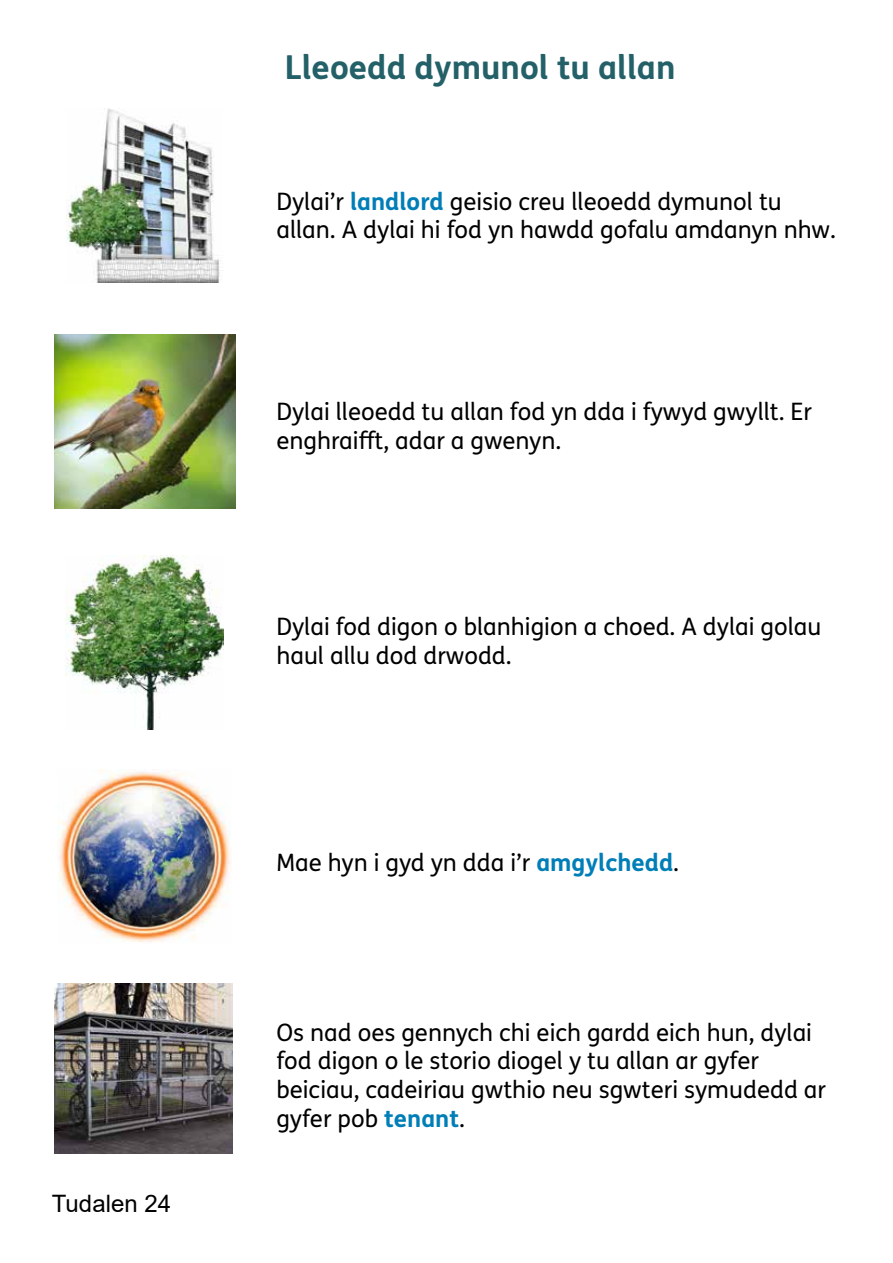
<style>
.page{position:relative;width:893px;height:1263px;background:#fff}
.page>*{position:absolute;margin:0;border:0;box-sizing:border-box;transform-origin:0 0}
.t1{font:700 33px "FS Me Pro";color:#236067}
.Bodytext{font:24px/28.8px "FS Me Pro";color:#000}
.t2{font:24px "Arial";color:#000}
.s1{font-weight:700;color:#007eb7}
</style>
<div class="page">
<img style="left:58px;top:769px;width:172px;height:173px">
<img style="left:54px;top:984px;width:179px;height:170px">
<img style="left:67px;top:108px;width:153px;height:174px">
<img style="left:66px;top:555px;width:158px;height:174px">
<img style="left:54px;top:334px;width:181px;height:174px">
<p class="t2" style="left:52px;top:1187px;width:121px">Tudalen 24</p>
<h3 class="t1" style="left:285px;top:42px;width:392px">Lleoedd dymunol tu allan</h3>
<p class="Bodytext" style="left:276px;top:186px;width:561px">Dylai’r <span class="s1">landlord</span> geisio creu lleoedd dymunol tu allan. A dylai hi fod yn hawdd gofalu amdanyn nhw.</p>
<p class="Bodytext" style="left:276px;top:397px;width:537px">Dylai lleoedd tu allan fod yn dda i fywyd gwyllt. Er enghraifft, adar a gwenyn.</p>
<p class="Bodytext" style="left:276px;top:612px;width:547px">Dylai fod digon o blanhigion a choed. A dylai golau haul allu dod drwodd.</p>
<p class="Bodytext" style="left:276px;top:848px;width:404px">Mae hyn i gyd yn dda i’r <span class="s1">amgylchedd</span>.</p>
<p class="Bodytext" style="left:276px;top:1017px;width:551px">Os nad oes gennych chi eich gardd eich hun, dylai fod digon o le storio diogel y tu allan ar gyfer beiciau, cadeiriau gwthio neu sgwteri symudedd ar gyfer pob <span class="s1">tenant</span>.</p>
</div>
